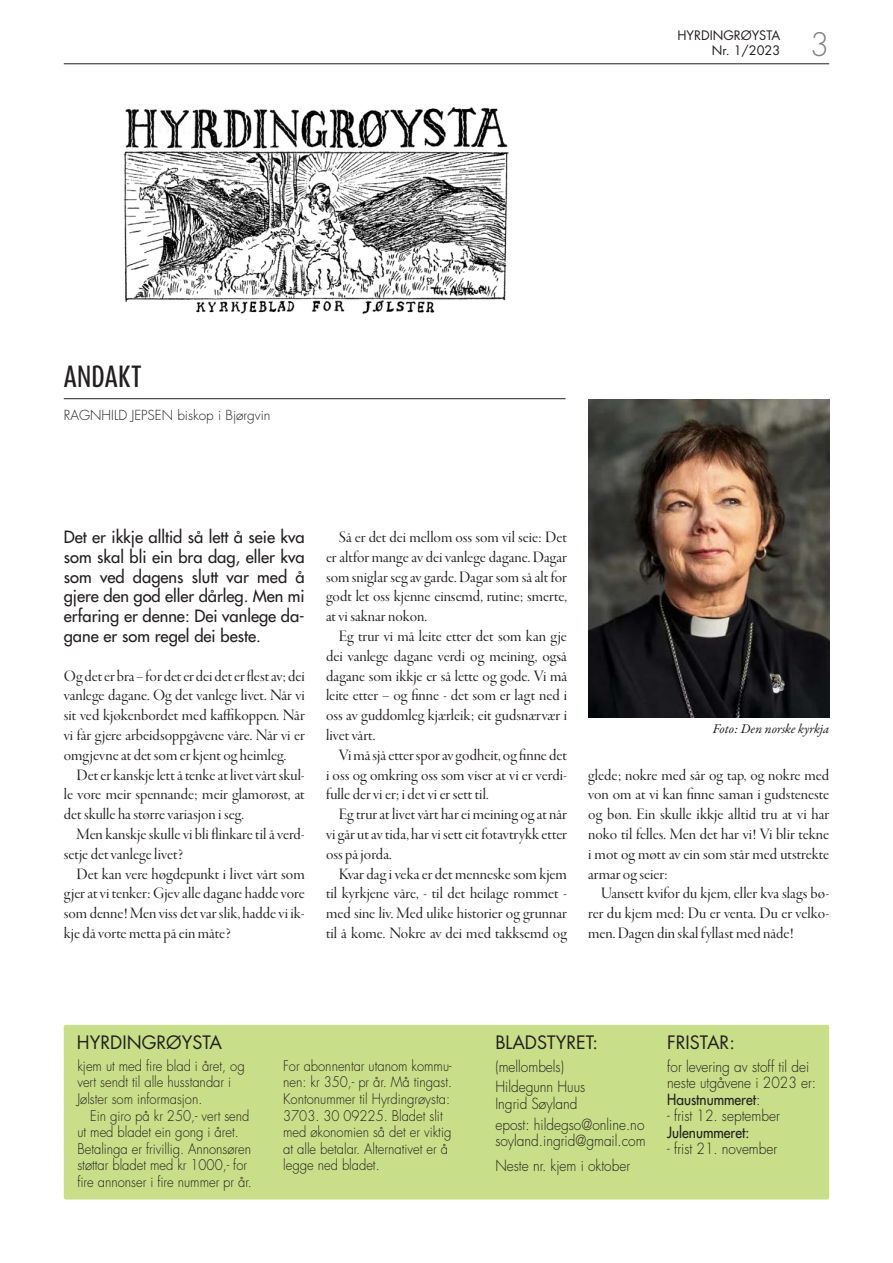
<style>
.page{position:relative;width:893px;height:1263px;background:#fff}
.page>*{position:absolute;margin:0;border:0;box-sizing:border-box;transform-origin:0 0}
.t1{font:300 31.5px "Futura Std";color:#808285}
.t2{font:500 25.5px "Dax Compact Pro";letter-spacing:.01em;color:#231f20}
.t3{font:18px "Futura Std";color:#231f20}
.t4{font:16.5px/19.8px "Garamond Premr Pro Disp";color:#231f20;text-align:justify}
.t5{font:500 16.5px/19.8px "Futura Std";color:#231f20;text-align:justify}
.t6{font:300 15px/20.7px "Futura Std";color:#231f20;scale:.91 1}
.t7{font:500 15px "Futura Std";color:#231f20;scale:.91 1}
.t8{font:300 14.25px/16.5px "Futura Std";color:#231f20;scale:.91 1}
.t9{font:300 13.5px "Futura Std";color:#231f20}
.t10{font:italic 13.5px "Garamond Premr Pro";letter-spacing:-.005em;color:#231f20}
.t11{font:12.75px/15.3px "Futura Std";color:#231f20;text-align:right}
.s1{font-weight:500}
</style>
<div class="page">
<hr style="left:64px;top:64px;width:765px;height:1px;background:#231f20">
<img style="left:123px;top:107px;width:385px;height:207px">
<div style="left:64px;top:1025px;width:765px;height:174px;background:#c8de88;border-radius:2px"></div>
<hr style="left:64px;top:398px;width:502px;height:1px;background:#231f20">
<img style="left:588px;top:399px;width:242px;height:318px">
<p class="t11" style="left:677px;top:28px;width:104px">HYRDINGRØYSTA<br>Nr. 1/2023</p>
<h1 class="t1" style="left:810px;top:25px;width:21px">3</h1>
<h2 class="t2" style="left:64px;top:360px;width:79px">ANDAKT</h2>
<p class="t9" style="left:64px;top:407px;width:208px">RAGNHILD JEPSEN biskop i Bjørgvin</p>
<p class="t5" style="left:64px;top:527px;width:242px">Det er ikkje alltid så lett å seie kva som skal bli ein bra dag, eller kva som ved dagens slutt var med å gjere den god eller dårleg. Men mi erfaring er denne: Dei vanlege da&shy;gane er som regel dei beste.</p>
<p class="t4" style="left:64px;top:666px;width:242px">Og det er bra – for det er dei det er flest av; dei vanlege dagane. Og det vanlege livet. Når vi sit ved kjøkenbordet med kaffikoppen. Når vi får gjere arbeidsoppgåvene våre. Når vi er omgjevne at det som er kjent og heimleg.</p>
<p class="t4" style="left:64px;top:765px;width:242px;text-indent:13px">Det er kanskje lett å tenke at livet vårt skul&shy;le vore meir spennande; meir glamorøst, at det skulle ha større variasjon i seg.</p>
<p class="t4" style="left:64px;top:824px;width:242px;text-indent:13px">Men kanskje skulle vi bli flinkare til å verd&shy;setje det vanlege livet?</p>
<p class="t4" style="left:64px;top:864px;width:242px;text-indent:13px">Det kan vere høgdepunkt i livet vårt som gjer at vi tenker: Gjev alle dagane hadde vore som denne! Men viss det var slik, hadde vi ik&shy;kje då vorte metta på ein måte?</p>
<p class="t4" style="left:326px;top:527px;width:242px;text-indent:13px">Så er det dei mellom oss som vil seie: Det er altfor mange av dei vanlege dagane. Dagar som sniglar seg av garde. Dagar som så alt for godt let oss kjenne einsemd, rutine; smerte, at vi saknar nokon.</p>
<p class="t4" style="left:326px;top:626px;width:242px;text-indent:13px">Eg trur vi må leite etter det som kan gje dei vanlege dagane verdi og meining, også dagane som ikkje er så lette og gode. Vi må leite etter – og finne - det som er lagt ned i oss av guddomleg kjærleik; eit gudsnærvær i livet vårt.</p>
<p class="t4" style="left:326px;top:745px;width:242px;text-indent:13px">Vi må sjå etter spor av godheit, og finne det i oss og omkring oss som viser at vi er verdi&shy;fulle der vi er; i det vi er sett til.</p>
<p class="t4" style="left:326px;top:805px;width:242px;text-indent:13px">Eg trur at livet vårt har ei meining og at når vi går ut av tida, har vi sett eit fotavtrykk etter oss på jorda.</p>
<p class="t4" style="left:326px;top:864px;width:242px;text-indent:13px">Kvar dag i veka er det menneske som kjem til kyrkjene våre, - til det heilage rommet - med sine liv. Med ulike historier og grunnar til å kome. Nokre av dei med takksemd og</p>
<p class="t10" style="left:713px;top:720px;width:118px">Foto: Den norske kyrkja</p>
<p class="t4" style="left:588px;top:765px;width:242px">glede; nokre med sår og tap, og nokre med von om at vi kan finne saman i gudsteneste og bøn. Ein skulle ikkje alltid tru at vi har noko til felles. Men det har vi! Vi blir tekne i mot og møtt av ein som står med utstrekte armar og seier:</p>
<p class="t4" style="left:588px;top:884px;width:242px;text-indent:13px">Uansett kvifor du kjem, eller kva slags bø&shy;rer du kjem med: Du er venta. Du er velko&shy;men. Dagen din skal fyllast med nåde!</p>
<p class="t3" style="left:77px;top:1030px;width:147px">HYRDINGRØYSTA</p>
<p class="t3" style="left:495px;top:1030px;width:104px">BLADSTYRET:</p>
<p class="t3" style="left:667px;top:1030px;width:69px">FRISTAR:</p>
<p class="t8" style="left:77px;top:1058px;width:185px">kjem ut med fire blad i året, og vert sendt til alle husstandar i<br>Jølster som informasjon.</p>
<p class="t8" style="left:77px;top:1107px;width:193px;text-indent:13px">Ein giro på kr 250,- vert send ut med bladet ein gong i året.<br>Betalinga er frivillig. Annonsøren støttar bladet med kr 1000,- for fire annonser i fire nummer pr år.</p>
<p class="t8" style="left:283px;top:1058px;width:187px">For abonnentar utanom kommu&shy;nen: kr 350,- pr år. Må tingast.<br>Kontonummer til Hyrdingrøysta:<br>3703. 30 09225. Bladet slit med økonomien så det er viktig at alle betalar. Alternativet er å legge ned bladet.</p>
<p class="t6" style="left:495px;top:1056px;width:100px">(mellombels)<br>Hildegunn Huus</p>
<p class="t6" style="left:495px;top:1093px;width:165px">Ingrid Søyland<br>epost: hildegso@online.no</p>
<p class="t6" style="left:495px;top:1128px;width:167px;line-height:25px">soyland.ingrid@gmail.com<br>Neste nr. kjem i oktober</p>
<p class="t6" style="left:667px;top:1058px;width:165px;line-height:16.5px">for levering av stoff til dei neste utgåvene i 2023 er:<br><span class="s1">Haustnummeret</span>:</p>
<p class="t6" style="left:667px;top:1106px;width:125px">- frist 12. september</p>
<p class="t7" style="left:667px;top:1123px;width:92px">Julenummeret:</p>
<p class="t6" style="left:667px;top:1139px;width:122px">- frist 21. november</p>
</div>
